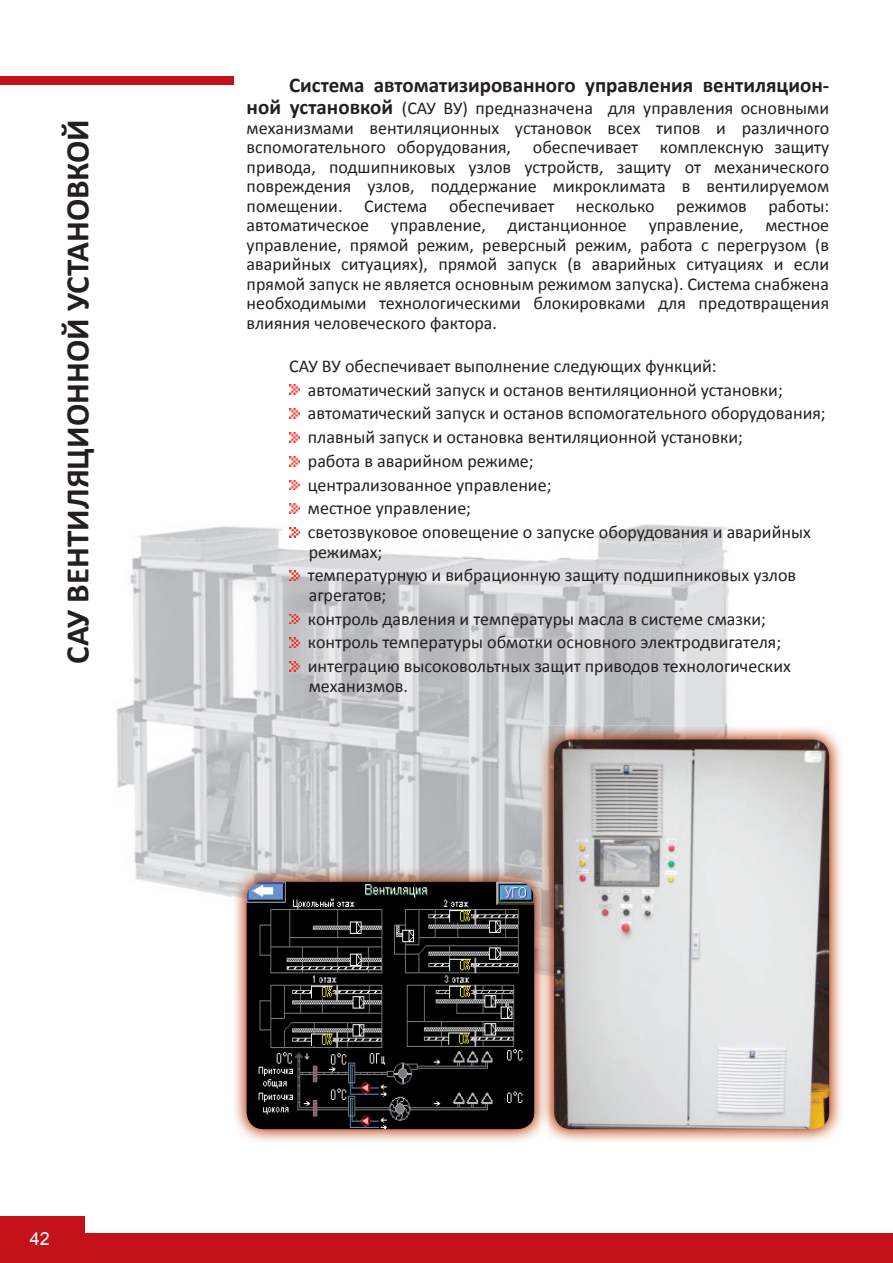
<style>
.page{position:relative;width:893px;height:1263px;background:#fff}
.page>*{position:absolute;margin:0;border:0;box-sizing:border-box;transform-origin:0 0}
.t1{font:700 33px "Calibri";color:#231f20}
.t2{font:700 21px "Calibri";color:#231f20}
.t3{font:18px/19.5px "Calibri";color:#231f20}
.t4{font:18px "Arial";color:#fff}
.s1{font-weight:700;font-size:21px}
</style>
<div class="page">
<div style="left:0;top:77px;width:234px;height:8px;background:#c4121a"></div>
<div style="left:0;top:1233px;width:893px;height:30px;background:#c4121a"></div>
<div style="left:0;top:1216px;width:85px;height:47px;background:#c4121a"></div>
<img style="left:116px;top:524px;width:613px;height:373px">
<svg style="left:290px;top:385px;width:10px;height:10px"></svg>
<svg style="left:290px;top:409px;width:10px;height:10px"></svg>
<svg style="left:290px;top:432px;width:10px;height:10px"></svg>
<svg style="left:290px;top:456px;width:10px;height:10px"></svg>
<svg style="left:290px;top:480px;width:10px;height:10px"></svg>
<svg style="left:290px;top:504px;width:10px;height:10px"></svg>
<svg style="left:290px;top:527px;width:10px;height:10px"></svg>
<svg style="left:290px;top:571px;width:10px;height:10px"></svg>
<svg style="left:290px;top:614px;width:10px;height:10px"></svg>
<svg style="left:290px;top:638px;width:10px;height:10px"></svg>
<svg style="left:290px;top:661px;width:10px;height:10px"></svg>
<img style="left:234px;top:984px;width:306px;height:158px">
<img style="left:233px;top:868px;width:307px;height:116px">
<img style="left:247px;top:882px;width:287px;height:247px">
<img style="left:548px;top:727px;width:294px;height:415px">
<img style="left:540px;top:726px;width:240px;height:258px">
<img style="left:540px;top:868px;width:8px;height:261px">
<img style="left:554px;top:740px;width:275px;height:389px">
<h1 class="t1" style="left:56px;top:664px;width:546px;rotate:-90deg">САУ ВЕНТИЛЯЦИОННОЙ УСТАНОВКОЙ</h1>
<p class="t2" style="left:289px;top:72px;width:542px">Система автоматизированного управления вентиляцион-</p>
<p class="t3" style="left:247px;top:98px;width:584px;text-align:justify"><span class="s1">ной установкой</span> (САУ ВУ) предназначена для управления основными механизмами вентиляционных установок всех типов и различного вспомогательного оборудования, обеспечивает комплексную защиту привода, подшипниковых узлов устройств, защиту от механического повреждения узлов, поддержание микроклимата в вентилируемом помещении. Система обеспечивает несколько режимов работы: автоматическое управление, дистанционное управление, местное управление, прямой режим, реверсный режим, работа с перегрузом (в аварийных ситуациях), прямой запуск (в аварийных ситуациях и если прямой запуск не является основным режимом запуска). Система снабжена необходимыми технологическими блокировками для предотвращения влияния человеческого фактора.</p>
<p class="t3" style="left:308px;top:354px;width:519px;line-height:23.7px;text-indent:-19px">САУ ВУ обеспечивает выполнение следующих функций: автоматический запуск и останов вентиляционной установки; автоматический запуск и останов вспомогательного оборудования; плавный запуск и остановка вентиляционной установки;<br>работа в аварийном режиме;<br>централизованное управление;<br>местное управление;<br>светозвуковое оповещение о запуске оборудования и аварийных</p>
<p class="t3" style="left:308px;top:540px;width:490px;line-height:23.7px">режимах;<br>температурную и вибрационную защиту подшипниковых узлов</p>
<p class="t3" style="left:308px;top:583px;width:484px;line-height:23.7px">агрегатов;<br>контроль давления и температуры масла в системе смазки; контроль температуры обмотки основного электродвигателя; интеграцию высоковольтных защит приводов технологических</p>
<p class="t3" style="left:309px;top:676px;width:101px">механизмов.</p>
<p class="t4" style="left:30px;top:1227px;width:22px">42</p>
</div>
